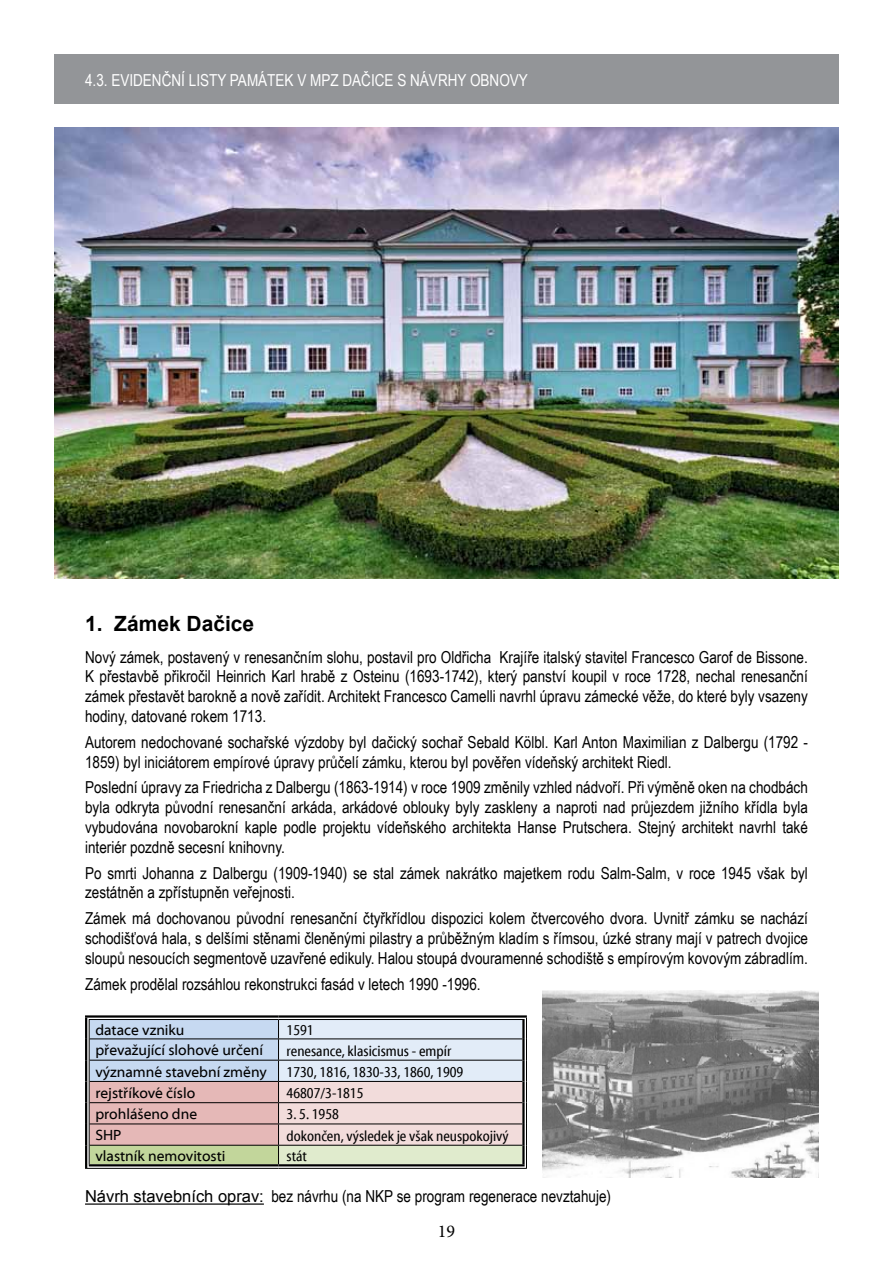
<style>
.page{position:relative;width:893px;height:1263px;background:#fff}
.page>*{position:absolute;margin:0;border:0;box-sizing:border-box;transform-origin:0 0}
.t1{font:700 21px "Arial";color:#000}
.t2{font:18px "Minion Pro";color:#000}
.t3{font:16.5px/19.8px "Arial Narrow";color:#000;text-align:justify}
.t4{font:16.5px "Arial Narrow";color:#fff}
.t5{font:condensed 15px "Myriad Web Pro";color:#000}
.t6{font:15px "Myriad Web Pro";color:#000}
.s1{font-family:"Arial"}
</style>
<div class="page">
<div style="left:54px;top:54px;width:785px;height:50px;background:#939598"></div>
<hr style="left:85px;top:1203px;width:179px;height:2px;background:#000">
<hr style="left:85px;top:1015px;width:194px;height:3px;background:#000">
<hr style="left:85px;top:1018px;width:2px;height:21px;background:#000">
<hr style="left:279px;top:1015px;width:248px;height:3px;background:#000">
<hr style="left:85px;top:1039px;width:2px;height:21px;background:#000">
<hr style="left:85px;top:1060px;width:2px;height:21px;background:#000">
<hr style="left:85px;top:1081px;width:2px;height:22px;background:#000">
<hr style="left:85px;top:1103px;width:2px;height:21px;background:#000">
<hr style="left:85px;top:1124px;width:2px;height:21px;background:#000">
<hr style="left:85px;top:1145px;width:2px;height:23px;background:#000">
<hr style="left:85px;top:1168px;width:194px;height:1px;background:#000">
<hr style="left:279px;top:1168px;width:248px;height:1px;background:#000">
<svg style="left:87px;top:1018px;width:440px;height:150px;background:#d1cbcc"></svg>
<img style="left:54px;top:128px;width:785px;height:450px">
<img style="left:543px;top:991px;width:276px;height:186px">
<p class="t4" style="left:85px;top:68px;width:444px">4.3. EVIDENČNÍ LISTY PAMÁTEK V MPZ DAČICE S NÁVRHY OBNOVY</p>
<p class="t1" style="left:85px;top:610px;width:171px">1. Zámek Dačice</p>
<p class="t3" style="left:85px;top:646px;width:724px">Nový zámek, postavený v renesančním slohu, postavil pro Oldřicha Krajíře italský stavitel Francesco Garof de Bissone.<br>K přestavbě přikročil Heinrich Karl hrabě z Osteinu (1693-1742), který panství koupil v roce 1728, nechal renesanční zámek přestavět barokně a nově zařídit. Architekt Francesco Camelli navrhl úpravu zámecké věže, do které byly vsazeny hodiny, datované rokem 1713.</p>
<p class="t3" style="left:85px;top:731px;width:724px">Autorem nedochované sochařské výzdoby byl dačický sochař Sebald Kölbl. Karl Anton Maximilian z Dalbergu (1792 -<br>1859) byl iniciátorem empírové úpravy průčelí zámku, kterou byl pověřen vídeňský architekt Riedl.</p>
<p class="t3" style="left:85px;top:777px;width:724px">Poslední úpravy za Friedricha z Dalbergu (1863-1914) v roce 1909 změnily vzhled nádvoří. Při výměně oken na chodbách byla odkryta původní renesanční arkáda, arkádové oblouky byly zaskleny a naproti nad průjezdem jižního křídla byla vybudována novobarokní kaple podle projektu vídeňského architekta Hanse Prutschera. Stejný architekt navrhl také interiér pozdně secesní knihovny.</p>
<p class="t3" style="left:85px;top:862px;width:724px">Po smrti Johanna z Dalbergu (1909-1940) se stal zámek nakrátko majetkem rodu Salm-Salm, v roce 1945 však byl zestátněn a zpřístupněn veřejnosti.</p>
<p class="t3" style="left:85px;top:908px;width:724px">Zámek má dochovanou původní renesanční čtyřkřídlou dispozici kolem čtvercového dvora. Uvnitř zámku se nachází schodišťová hala, s delšími stěnami členěnými pilastry a průběžným kladím s římsou, úzké strany mají v patrech dvojice sloupů nesoucích segmentově uzavřené edikuly. Halou stoupá dvouramenné schodiště s empírovým kovovým zábradlím.</p>
<p class="t3" style="left:85px;top:973px;width:397px">Zámek prodělal rozsáhlou rekonstrukci fasád v letech 1990 -1996.</p>
<p class="t6" style="left:95px;top:1022px;width:91px">datace vzniku</p>
<p class="t5" style="left:287px;top:1022px;width:29px">1591</p>
<p class="t6" style="left:95px;top:1042px;width:169px">převažující slohové určení</p>
<p class="t5" style="left:287px;top:1042px;width:166px">renesance, klasicismus - empír</p>
<p class="t6" style="left:95px;top:1063px;width:173px">významné stavební změny</p>
<p class="t5" style="left:287px;top:1064px;width:178px">1730, 1816, 1830-33, 1860, 1909</p>
<p class="t6" style="left:95px;top:1085px;width:101px">rejstříkové číslo</p>
<p class="t5" style="left:287px;top:1085px;width:78px">46807/3-1815</p>
<p class="t6" style="left:95px;top:1106px;width:103px">prohlášeno dne</p>
<p class="t5" style="left:287px;top:1106px;width:54px">3. 5. 1958</p>
<p class="t6" style="left:95px;top:1127px;width:28px">SHP</p>
<p class="t5" style="left:287px;top:1127px;width:223px">dokončen, výsledek je však neuspokojivý</p>
<p class="t6" style="left:95px;top:1147px;width:132px">vlastník nemovitosti</p>
<p class="t5" style="left:287px;top:1148px;width:22px">stát</p>
<p class="t3" style="left:85px;top:1186px;width:528px"><span class="s1">Návrh stavebních oprav:</span> bez návrhu (na NKP se program regenerace nevztahuje)</p>
<p class="t2" style="left:438px;top:1219px;width:19px">19</p>
</div>
